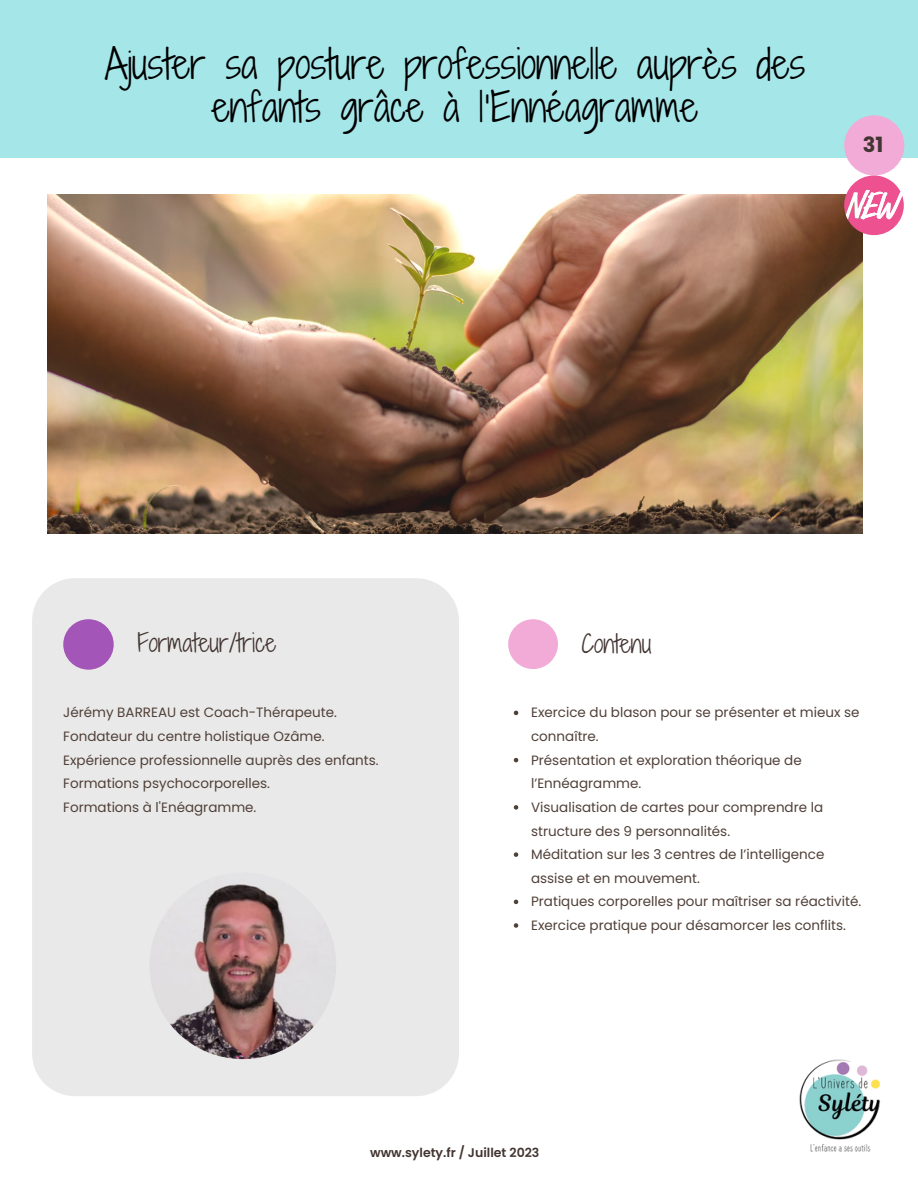
<style>
.page{position:relative;width:918px;height:1188px;background:#fff}
.page>*{position:absolute;margin:0;border:0;box-sizing:border-box;transform-origin:0 0}
.t1{font:39px/42.8px "Shadows Into Light Two";color:#000;text-align:center}
.t2{font:24px "Shadows Into Light Two";color:#423430}
.t3{font:700 21px "Poppins";color:#423430}
.t4{font:13.5px/23.7px "Poppins";color:#504038}
.t5{font:600 12.6px "Poppins";color:#423430}
</style>
<div class="page">
<img style="left:47px;top:194px;width:816px;height:340px">
<img style="left:783px;top:1048px;width:113px;height:113px;border-radius:50%">
<div style="left:32px;top:578px;width:427px;height:518px;background:#e9e9e9"></div>
<div style="left:0;top:0;width:918px;height:158px;background:#a5e6e9"></div>
<div style="left:844px;top:115px;width:60px;height:61px;background:#f1abd6;border-radius:50%"></div>
<div style="left:63px;top:619px;width:51px;height:51px;background:#a356b8;border-radius:50%"></div>
<svg style="left:514px;top:711px;width:4px;height:4px"></svg>
<svg style="left:514px;top:758px;width:4px;height:4px"></svg>
<svg style="left:514px;top:805px;width:4px;height:5px"></svg>
<svg style="left:514px;top:852px;width:4px;height:5px"></svg>
<svg style="left:514px;top:900px;width:4px;height:4px"></svg>
<svg style="left:514px;top:923px;width:4px;height:5px"></svg>
<div style="left:508px;top:619px;width:50px;height:50px;background:#f1abd6;border-radius:50%"></div>
<img style="left:149px;top:872px;width:187px;height:187px;border-radius:50%">
<svg style="left:844px;top:176px;width:60px;height:59px"></svg>
<p class="t1" style="left:105px;top:42px;width:702px">Ajuster sa posture professionnelle auprès des enfants grâce à l’Ennéagramme</p>
<p class="t3" style="left:863px;top:130px;width:22px">31</p>
<p class="t2" style="left:137px;top:625px;width:140px">Formateur/trice</p>
<p class="t2" style="left:582px;top:626px;width:71px">Contenu</p>
<p class="t4" style="left:63px;top:701px;width:275px">Jérémy BARREAU est Coach-Thérapeute.</p>
<p class="t4" style="left:63px;top:724px;width:263px">Fondateur du centre holistique Ozâme.</p>
<p class="t4" style="left:63px;top:748px;width:317px">Expérience professionnelle auprès des enfants.<br>Formations psychocorporelles.</p>
<p class="t4" style="left:63px;top:795px;width:195px">Formations à l'Enéagramme.</p>
<p class="t4" style="left:531px;top:701px;width:330px">Exercice du blason pour se présenter et mieux se connaître.</p>
<p class="t4" style="left:531px;top:748px;width:272px">Présentation et exploration théorique de l’Ennéagramme.</p>
<p class="t4" style="left:531px;top:795px;width:294px">Visualisation de cartes pour comprendre la structure des 9 personnalités.</p>
<p class="t4" style="left:531px;top:843px;width:295px">Méditation sur les 3 centres de l’intelligence assise et en mouvement.</p>
<p class="t4" style="left:531px;top:890px;width:332px">Pratiques corporelles pour maîtriser sa réactivité.</p>
<p class="t4" style="left:531px;top:913px;width:316px">Exercice pratique pour désamorcer les conflits.</p>
<p class="t5" style="left:370px;top:1144px;width:171px">www.sylety.fr / Juillet 2023</p>
</div>
